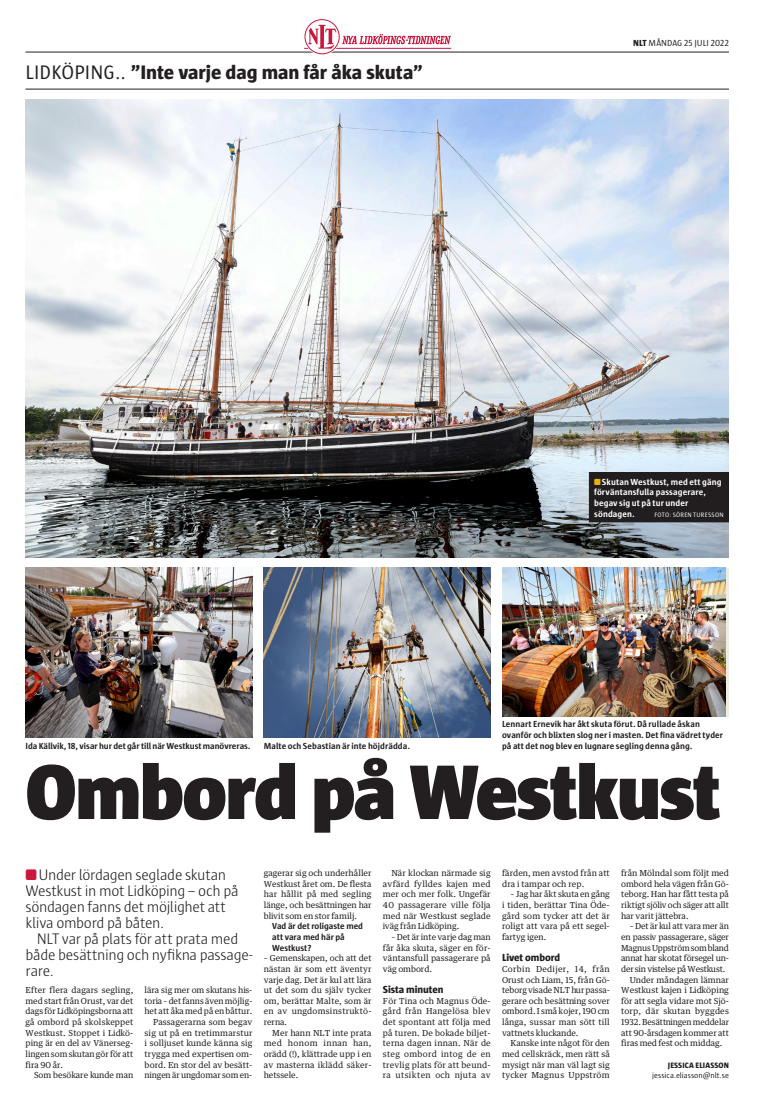
<style>
.page{position:relative;width:763px;height:1106px;background:#fff}
.page>*{position:absolute;margin:0;border:0;box-sizing:border-box;transform-origin:0 0}
.t1{font:900 79px "Sun LP";letter-spacing:-.02em;color:#231f20}
.t2{font:800 20px "Sun LP";letter-spacing:-.005em;color:#231f20}
.t3{font:300 15.6px/16px "Sun LP";letter-spacing:-.025em;color:#231f20}
.t4{font:800 10.5px "Sun LP";letter-spacing:-.01em;color:#231f20}
.t5{font:700 9px/10.6px "Sun LP";color:#231f20}
.t6{font:700 9px/10.6px "Sun LP";letter-spacing:.01em;color:#fff}
.t7{font:9px "Sun LP";letter-spacing:.005em;color:#231f20}
.t8{font:8.3px/10.6px "Gdn Text Egyp";color:#231f20;text-align:justify}
.t9{font:8.3px "Gdn Text Egyp";letter-spacing:-.02em;color:#231f20}
.t10{font:8.3px "Gdn Text Egyp";letter-spacing:.025em;color:#231f20}
.t11{font:8px "Sun LP";letter-spacing:-.005em;color:#231f20}
.t12{font:800 8px "Sun LP";letter-spacing:.01em;color:#231f20}
.t13{font:6.5px "Sun LP";letter-spacing:.035em;color:#fff}
.s1{font-weight:400}
.s2{font-weight:800}
.s3{font-family:"Andin C Open Type";font-weight:400;color:#e7b30c}
.s4{font-family:"Andin C Open Type";font-weight:400;color:#c9173d}
</style>
<div class="page">
<hr style="left:26px;top:52px;width:703px;height:1px;background:#231f20">
<svg style="left:342px;top:34px;width:109px;height:10px"></svg>
<hr style="left:304px;top:48px;width:147px;height:1px;background:#c9173d">
<svg style="left:304px;top:19px;width:36px;height:36px"></svg>
<div style="left:304px;top:19px;width:36px;height:36px;border:1px solid #fff;border-radius:50%"></div>
<div style="left:304px;top:19px;width:35px;height:35px;border:1px solid #c9173d;border-radius:50%"></div>
<svg style="left:308px;top:25px;width:28px;height:24px"></svg>
<div style="left:400px;top:25px;width:52px;height:10px;background:#fff"></div>
<img style="left:26px;top:100px;width:703px;height:457px">
<hr style="left:26px;top:89px;width:703px;height:1px;background:#231f20">
<div style="left:589px;top:472px;width:139px;height:50px;background:#221e1f"></div>
<img style="left:26px;top:567px;width:226px;height:171px">
<img style="left:264px;top:567px;width:226px;height:171px">
<img style="left:502px;top:567px;width:223px;height:149px">
<h2 class="t2" style="left:26px;top:61px;width:399px"><span class="s1">LIDKÖPING..</span> ”Inte varje dag man får åka skuta”</h2>
<p class="t7" style="left:633px;top:38px;width:97px"><span class="s2">NLT</span> MÅNDAG 25 JULI 2022</p>
<p class="t6" style="left:594px;top:476px;width:129px"><span class="s3">Y</span>Skutan Westkust, med ett gäng förväntansfulla passagerare, begav sig ut på tur under söndagen.</p>
<p class="t13" style="left:654px;top:511px;width:71px">FOTO: SÖREN TURESSON</p>
<p class="t5" style="left:502px;top:719px;width:222px">Lennart Ernevik har åkt skuta förut. Då rullade åskan ovanför och blixten slog ner i masten. Det fina vädret tyder på att det nog blev en lugnare segling denna gång.</p>
<h1 class="t1" style="left:26px;top:749px;width:696px">Ombord på Westkust</h1>
<p class="t5" style="left:26px;top:740px;width:226px">Ida Källvik, 18, visar hur det går till när Westkust manövreras.</p>
<p class="t5" style="left:264px;top:740px;width:148px">Malte och Sebastian är inte höjdrädda.</p>
<h3 class="t3" style="left:26px;top:867px;width:215px"><span class="s4">Y</span>Under lördagen seglade skutan<br>Westkust in mot Lidköping – och på söndagen fanns det möjlighet att kliva ombord på båten.</h3>
<h3 class="t3" style="left:26px;top:931px;width:228px;text-indent:11px">NLT var på plats för att prata med både besättning och nyfikna passage&shy;rare.</h3>
<p class="t8" style="left:26px;top:984px;width:109px">Efter flera dagars segling, med start från Orust, var det dags för Lidköpingsborna att gå ombord på skolskeppet Westkust. Stoppet i Lidkö&shy;ping är en del av Vänerseg&shy;lingen som skutan gör för att fira 90 år.</p>
<p class="t8" style="left:34px;top:1069px;width:101px">Som besökare kunde man</p>
<p class="t8" style="left:145px;top:984px;width:109px;text-align:right">lära sig mer om skutans his&shy;toria – det fanns även möjlig&shy;het att åka med på en båttur.<br>Passagerarna som begav sig ut på en tretimmarstur i solljuset kunde känna sig trygga med expertisen om&shy;bord. En stor del av besätt&shy;ningen är ungdomar som en-</p>
<p class="t8" style="left:264px;top:867px;width:109px">gagerar sig och underhåller Westkust året om. De flesta har hållit på med segling länge, och besättningen har blivit som en stor familj.</p>
<p class="t5" style="left:272px;top:921px;width:92px">Vad är det roligaste med att vara med här på<br>Westkust?</p>
<p class="t8" style="left:264px;top:952px;width:109px">– Gemenskapen, och att det nästan är som ett äventyr varje dag. Det är kul att lära ut det som du själv tycker om, berättar Malte, som är en av ungdomsinstruktö&shy;rerna.</p>
<p class="t8" style="left:264px;top:1027px;width:109px;text-indent:9px">Mer hann NLT inte prata med honom innan han, orädd (!), klättrade upp i en av masterna iklädd säker&shy;hetssele.</p>
<p class="t8" style="left:383px;top:867px;width:109px;text-indent:9px">När klockan närmade sig avfärd fylldes kajen med mer och mer folk. Ungefär 40 passagerare ville följa med när Westkust seglade iväg från Lidköping.</p>
<p class="t8" style="left:383px;top:931px;width:109px;text-indent:9px">– Det är inte varje dag man får åka skuta, säger en för&shy;väntansfull passagerare på väg ombord.</p>
<p class="t4" style="left:383px;top:983px;width:62px">Sista minuten</p>
<p class="t8" style="left:383px;top:995px;width:109px">För Tina och Magnus Öde&shy;gård från Hangelösa blev det spontant att följa med på turen. De bokade biljet&shy;terna dagen innan. När de steg ombord intog de en trevlig plats för att beund&shy;ra utsikten och njuta av</p>
<p class="t8" style="left:502px;top:867px;width:109px">färden, men avstod från att dra i tampar och rep.</p>
<p class="t8" style="left:502px;top:889px;width:109px;text-indent:9px">– Jag har åkt skuta en gång i tiden, berättar Tina Öde&shy;gård som tycker att det är roligt att vara på ett segel&shy;fartyg igen.</p>
<p class="t4" style="left:502px;top:952px;width:60px">Livet ombord</p>
<p class="t8" style="left:502px;top:963px;width:109px">Corbin Dedijer, 14, från Orust och Liam, 15, från Gö&shy;teborg visade NLT hur passa&shy;gerare och besättning sover ombord. I små kojer, 190 cm långa, sussar man sött till vattnets kluckande.</p>
<p class="t8" style="left:502px;top:1037px;width:109px;text-indent:9px">Kanske inte något för den med cellskräck, men rätt så mysigt när man väl lagt sig tycker Magnus Uppström</p>
<p class="t8" style="left:621px;top:867px;width:109px">från Mölndal som följt med ombord hela vägen från Gö&shy;teborg. Han har fått testa på riktigt sjöliv och säger att allt har varit jättebra.</p>
<p class="t9" style="left:629px;top:921px;width:101px">– Det är kul att vara mer än</p>
<p class="t8" style="left:621px;top:931px;width:109px">en passiv passagerare, säger</p>
<p class="t9" style="left:621px;top:942px;width:109px">Magnus Uppström som bland</p>
<p class="t9" style="left:621px;top:952px;width:109px">annat har skotat försegel un-</p>
<p class="t9" style="left:621px;top:963px;width:106px">der sin vistelse på Westkust.</p>
<p class="t8" style="left:629px;top:974px;width:101px">Under måndagen lämnar</p>
<p class="t8" style="left:621px;top:984px;width:109px">Westkust kajen i Lidköping</p>
<p class="t8" style="left:621px;top:995px;width:109px">för att segla vidare mot Sjö-</p>
<p class="t10" style="left:621px;top:1006px;width:109px">torp, där skutan byggdes</p>
<p class="t8" style="left:621px;top:1016px;width:109px">1932. Besättningen meddelar</p>
<p class="t8" style="left:621px;top:1027px;width:109px">att 90-årsdagen kommer att</p>
<p class="t8" style="left:621px;top:1037px;width:103px">firas med fest och middag.</p>
<p class="t12" style="left:668px;top:1060px;width:63px">JESSICA ELIASSON</p>
<p class="t11" style="left:652px;top:1071px;width:78px">jessica.eliasson@nlt.se</p>
</div>
